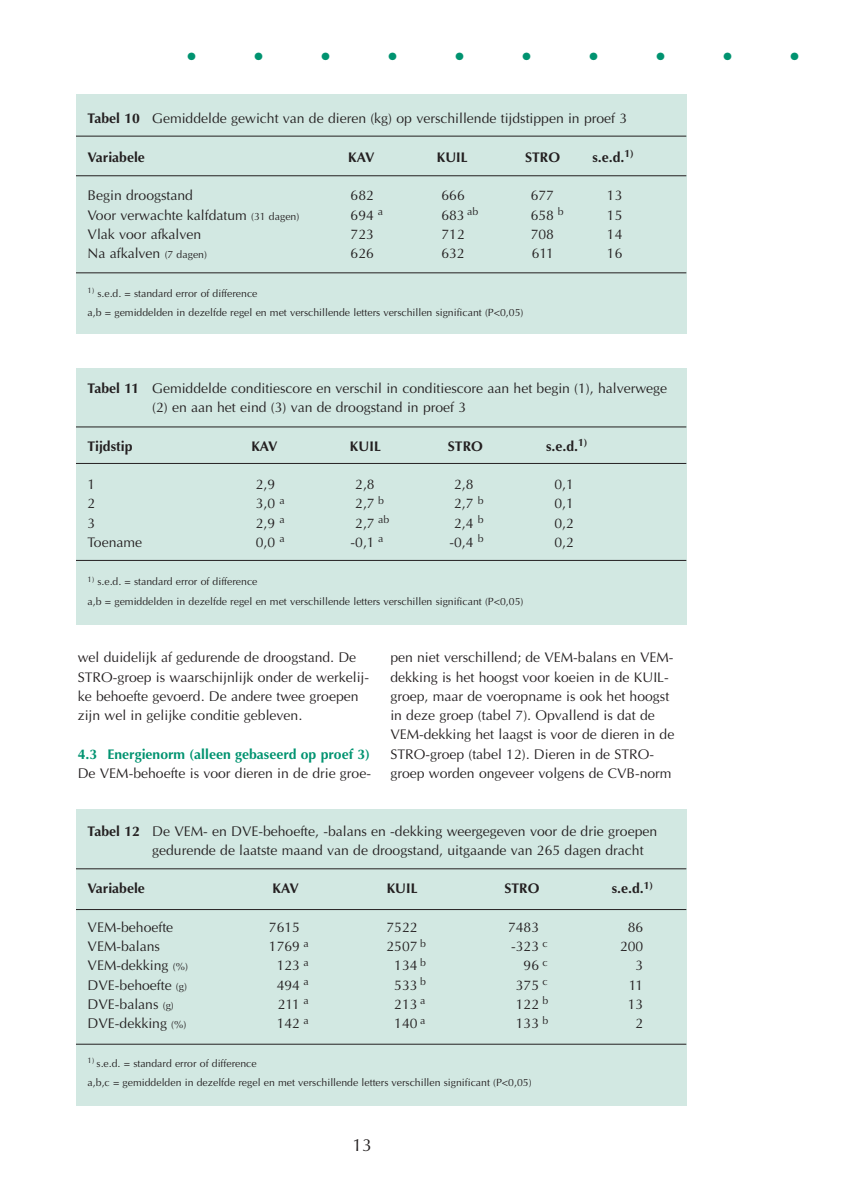
<style>
.page{position:relative;width:842px;height:1190px;background:#fff}
.page>*{position:absolute;margin:0;border:0;box-sizing:border-box;transform-origin:0 0}
.t1{font:17.5px "Optima";color:#231f20}
.t2{font:14px/19.2px "Optima";color:#231f20}
.t3{font:700 14px "Optima";color:#231f20}
.t4{font:700 14px "Optima";color:#009370}
.t5{font:10.5px/19.2px "Optima";color:#231f20}
.t6{font:10.5px "Zapf Dingbats";color:#009370}
.s1{font-weight:700}
.s2{font-size:10.5px}
</style>
<div class="page">
<div style="left:76px;top:368px;width:610px;height:256px;background:#d2e8e2"></div>
<hr style="left:76px;top:427px;width:610px;height:1px;background:#231f20">
<hr style="left:76px;top:463px;width:610px;height:1px;background:#231f20">
<hr style="left:76px;top:560px;width:610px;height:1px;background:#231f20">
<div style="left:76px;top:809px;width:610px;height:297px;background:#d2e8e2"></div>
<hr style="left:76px;top:868px;width:610px;height:1px;background:#231f20">
<hr style="left:76px;top:909px;width:610px;height:1px;background:#231f20">
<hr style="left:76px;top:1044px;width:610px;height:1px;background:#231f20">
<div style="left:76px;top:94px;width:610px;height:240px;background:#d2e8e2"></div>
<hr style="left:76px;top:136px;width:610px;height:1px;background:#231f20">
<hr style="left:76px;top:175px;width:610px;height:1px;background:#231f20">
<hr style="left:76px;top:272px;width:610px;height:1px;background:#231f20">
<p class="t6" style="left:187px;top:51px;width:10px">●</p>
<p class="t6" style="left:254px;top:51px;width:10px">●</p>
<p class="t6" style="left:321px;top:51px;width:10px">●</p>
<p class="t6" style="left:388px;top:51px;width:10px">●</p>
<p class="t6" style="left:455px;top:51px;width:10px">●</p>
<p class="t6" style="left:522px;top:51px;width:10px">●</p>
<p class="t6" style="left:589px;top:51px;width:10px">●</p>
<p class="t6" style="left:656px;top:51px;width:10px">●</p>
<p class="t6" style="left:723px;top:51px;width:10px">●</p>
<p class="t6" style="left:790px;top:51px;width:10px">●</p>
<p class="t2" style="left:88px;top:110px;width:541px"><span class="s1">Tabel 10</span> Gemiddelde gewicht van de dieren (kg) op verschillende tijdstippen in proef 3</p>
<p class="t3" style="left:88px;top:151px;width:59px">Variabele</p>
<p class="t3" style="left:348px;top:151px;width:28px">KAV</p>
<p class="t3" style="left:437px;top:151px;width:33px">KUIL</p>
<p class="t3" style="left:525px;top:151px;width:36px">STRO</p>
<p class="t3" style="left:592px;top:151px;width:43px">s.e.d.<sup>1)</sup></p>
<p class="t2" style="left:88px;top:187px;width:107px">Begin droogstand</p>
<p class="t2" style="left:351px;top:187px;width:25px">682</p>
<p class="t2" style="left:441px;top:187px;width:25px">666</p>
<p class="t2" style="left:531px;top:187px;width:25px">677</p>
<p class="t2" style="left:607px;top:187px;width:17px">13</p>
<p class="t2" style="left:88px;top:207px;width:213px">Voor verwachte kalfdatum <span class="s2">(31 dagen)</span></p>
<p class="t2" style="left:351px;top:207px;width:34px">694 <sup>a</sup></p>
<p class="t2" style="left:441px;top:207px;width:38px">683 <sup>ab</sup></p>
<p class="t2" style="left:531px;top:207px;width:34px">658 <sup>b</sup></p>
<p class="t2" style="left:607px;top:207px;width:17px">15</p>
<p class="t2" style="left:88px;top:226px;width:115px">Vlak voor afkalven</p>
<p class="t2" style="left:351px;top:226px;width:25px">723</p>
<p class="t2" style="left:441px;top:226px;width:25px">712</p>
<p class="t2" style="left:531px;top:226px;width:25px">708</p>
<p class="t2" style="left:607px;top:226px;width:17px">14</p>
<p class="t2" style="left:88px;top:245px;width:121px">Na afkalven <span class="s2">(7 dagen)</span></p>
<p class="t2" style="left:351px;top:245px;width:25px">626</p>
<p class="t2" style="left:441px;top:245px;width:25px">632</p>
<p class="t2" style="left:532px;top:245px;width:24px">611</p>
<p class="t2" style="left:607px;top:245px;width:17px">16</p>
<p class="t5" style="left:88px;top:285px;width:437px"><sup>1)</sup> s.e.d. = standard error of difference<br>a,b = gemiddelden in dezelfde regel en met verschillende letters verschillen significant (P&lt;0,05)</p>
<p class="t2" style="left:152px;top:380px;width:516px;text-indent:-64px"><span class="s1">Tabel 11</span> Gemiddelde conditiescore en verschil in conditiescore aan het begin (1), halverwege (2) en aan het eind (3) van de droogstand in proef 3</p>
<p class="t3" style="left:88px;top:440px;width:46px">Tijdstip</p>
<p class="t3" style="left:251px;top:440px;width:28px">KAV</p>
<p class="t3" style="left:350px;top:440px;width:33px">KUIL</p>
<p class="t3" style="left:448px;top:440px;width:36px">STRO</p>
<p class="t3" style="left:546px;top:440px;width:43px">s.e.d.<sup>1)</sup></p>
<p class="t2" style="left:88px;top:476px;width:9px">1</p>
<p class="t2" style="left:256px;top:476px;width:21px">2,9</p>
<p class="t2" style="left:355px;top:476px;width:21px">2,8</p>
<p class="t2" style="left:454px;top:476px;width:21px">2,8</p>
<p class="t2" style="left:554px;top:476px;width:21px">0,1</p>
<p class="t2" style="left:88px;top:495px;width:9px">2</p>
<p class="t2" style="left:256px;top:495px;width:31px">3,0 <sup>a</sup></p>
<p class="t2" style="left:355px;top:495px;width:30px">2,7 <sup>b</sup></p>
<p class="t2" style="left:454px;top:495px;width:31px">2,7 <sup>b</sup></p>
<p class="t2" style="left:554px;top:495px;width:21px">0,1</p>
<p class="t2" style="left:88px;top:515px;width:9px">3</p>
<p class="t2" style="left:256px;top:515px;width:31px">2,9 <sup>a</sup></p>
<p class="t2" style="left:355px;top:515px;width:36px">2,7 <sup>ab</sup></p>
<p class="t2" style="left:454px;top:515px;width:31px">2,4 <sup>b</sup></p>
<p class="t2" style="left:554px;top:515px;width:21px">0,2</p>
<p class="t2" style="left:88px;top:534px;width:56px">Toename</p>
<p class="t2" style="left:256px;top:534px;width:31px">0,0 <sup>a</sup></p>
<p class="t2" style="left:351px;top:534px;width:34px">-0,1 <sup>a</sup></p>
<p class="t2" style="left:449px;top:534px;width:36px">-0,4 <sup>b</sup></p>
<p class="t2" style="left:554px;top:534px;width:21px">0,2</p>
<p class="t5" style="left:88px;top:573px;width:437px"><sup>1)</sup> s.e.d. = standard error of difference<br>a,b = gemiddelden in dezelfde regel en met verschillende letters verschillen significant (P&lt;0,05)</p>
<p class="t2" style="left:78px;top:649px;width:293px">wel duidelijk af gedurende de droogstand. De STRO-groep is waarschijnlijk onder de werkelij&shy;ke behoefte gevoerd. De andere twee groepen zijn wel in gelijke conditie gebleven.</p>
<p class="t4" style="left:78px;top:748px;width:294px">4.3 Energienorm (alleen gebaseerd op proef 3)</p>
<p class="t2" style="left:78px;top:765px;width:295px">De VEM-behoefte is voor dieren in de drie groe-</p>
<p class="t2" style="left:390px;top:649px;width:285px">pen niet verschillend; de VEM-balans en VEM&shy;dekking is het hoogst voor koeien in de KUIL&shy;groep, maar de voeropname is ook het hoogst in deze groep (tabel 7). Opvallend is dat de VEM-dekking het laagst is voor de dieren in de STRO-groep (tabel 12). Dieren in de STRO&shy;groep worden ongeveer volgens de CVB-norm</p>
<p class="t2" style="left:152px;top:823px;width:506px;text-indent:-64px"><span class="s1">Tabel 12</span> De VEM- en DVE-behoefte, -balans en -dekking weergegeven voor de drie groepen gedurende de laatste maand van de droogstand, uitgaande van 265 dagen dracht</p>
<p class="t3" style="left:88px;top:883px;width:59px">Variabele</p>
<p class="t3" style="left:273px;top:883px;width:28px">KAV</p>
<p class="t3" style="left:387px;top:883px;width:33px">KUIL</p>
<p class="t3" style="left:504px;top:883px;width:36px">STRO</p>
<p class="t3" style="left:612px;top:883px;width:43px">s.e.d.<sup>1)</sup></p>
<p class="t2" style="left:88px;top:919px;width:87px">VEM-behoefte</p>
<p class="t2" style="left:269px;top:919px;width:33px">7615</p>
<p class="t2" style="left:386px;top:919px;width:33px">7522</p>
<p class="t2" style="left:508px;top:919px;width:33px">7483</p>
<p class="t2" style="left:628px;top:919px;width:17px">86</p>
<p class="t2" style="left:88px;top:938px;width:74px">VEM-balans</p>
<p class="t2" style="left:269px;top:938px;width:41px">1769 <sup>a</sup></p>
<p class="t2" style="left:386px;top:938px;width:41px">2507 <sup>b</sup></p>
<p class="t2" style="left:511px;top:938px;width:38px">-323 <sup>c</sup></p>
<p class="t2" style="left:620px;top:938px;width:25px">200</p>
<p class="t2" style="left:88px;top:957px;width:102px">VEM-dekking <span class="s2">(%)</span></p>
<p class="t2" style="left:277px;top:957px;width:34px">123 <sup>a</sup></p>
<p class="t2" style="left:394px;top:957px;width:33px">134 <sup>b</sup></p>
<p class="t2" style="left:523px;top:957px;width:25px">96 <sup>c</sup></p>
<p class="t2" style="left:635px;top:957px;width:9px">3</p>
<p class="t2" style="left:88px;top:977px;width:101px">DVE-behoefte <span class="s2">(g)</span></p>
<p class="t2" style="left:277px;top:977px;width:34px">494 <sup>a</sup></p>
<p class="t2" style="left:394px;top:977px;width:33px">533 <sup>b</sup></p>
<p class="t2" style="left:516px;top:977px;width:33px">375 <sup>c</sup></p>
<p class="t2" style="left:629px;top:977px;width:16px">11</p>
<p class="t2" style="left:88px;top:996px;width:88px">DVE-balans <span class="s2">(g)</span></p>
<p class="t2" style="left:278px;top:996px;width:33px">211 <sup>a</sup></p>
<p class="t2" style="left:394px;top:996px;width:33px">213 <sup>a</sup></p>
<p class="t2" style="left:516px;top:996px;width:34px">122 <sup>b</sup></p>
<p class="t2" style="left:628px;top:996px;width:17px">13</p>
<p class="t2" style="left:88px;top:1015px;width:100px">DVE-dekking <span class="s2">(%)</span></p>
<p class="t2" style="left:277px;top:1015px;width:34px">142 <sup>a</sup></p>
<p class="t2" style="left:394px;top:1015px;width:33px">140 <sup>a</sup></p>
<p class="t2" style="left:516px;top:1015px;width:34px">133 <sup>b</sup></p>
<p class="t2" style="left:635px;top:1015px;width:9px">2</p>
<p class="t5" style="left:88px;top:1055px;width:445px"><sup>1)</sup> s.e.d. = standard error of difference<br>a,b,c = gemiddelden in dezelfde regel en met verschillende letters verschillen significant (P&lt;0,05)</p>
<p class="t1" style="left:352px;top:1138px;width:21px">13</p>
</div>
